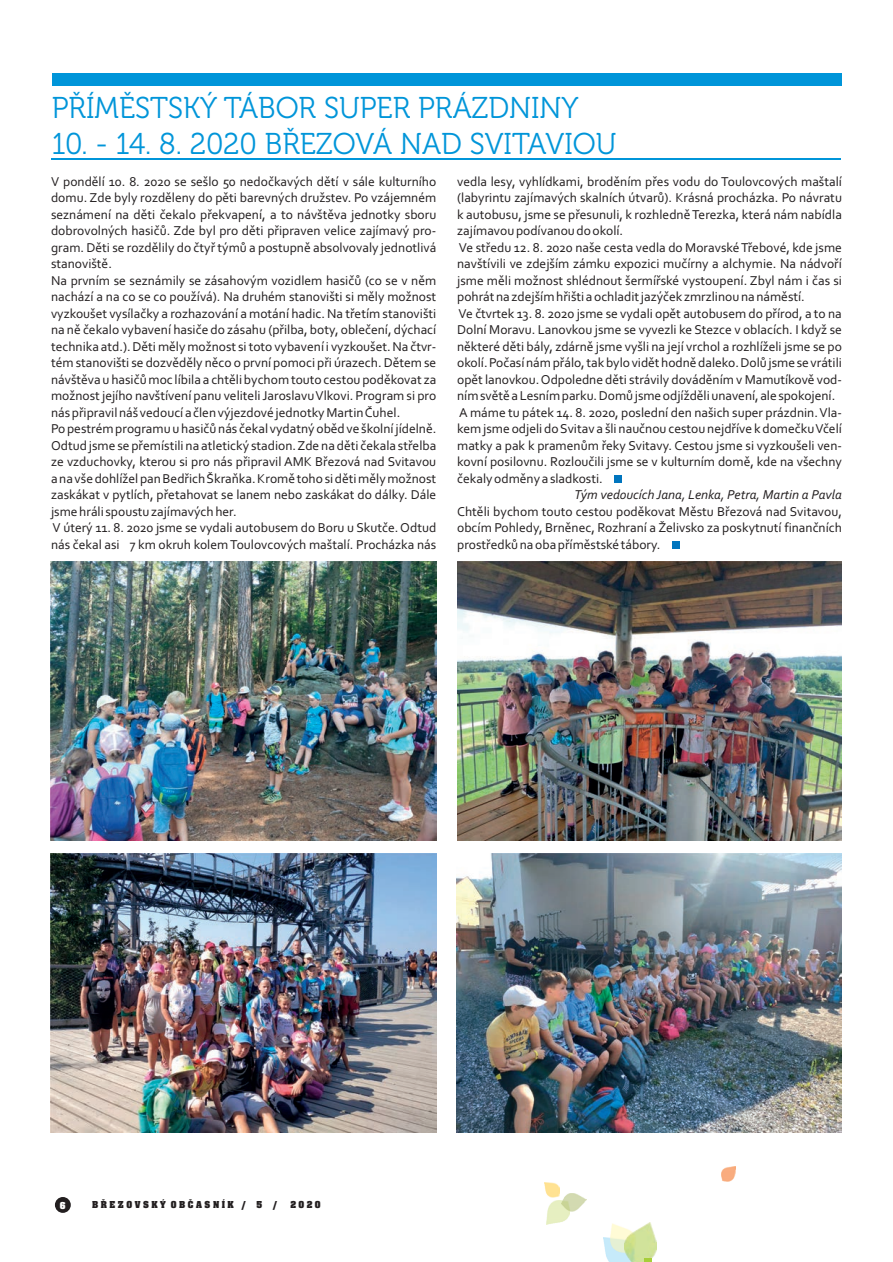
<style>
.page{position:relative;width:893px;height:1262px;background:#fff}
.page>*{position:absolute;margin:0;border:0;box-sizing:border-box;transform-origin:0 0}
.t1{font:30px "Museo 300 Light";color:#0095d9;scale:.96 1}
.t2{font:13.5px/16.5px "Corbel";color:#231f20;text-align:justify}
.t3{font:italic 13.5px "Corbel";color:#231f20}
.t4{font:700 10.5px "Aachen DOT";letter-spacing:.24em;color:#231f20}
.t5{font:700 10.5px "Aachen DOT";color:#fff}
</style>
<div class="page">
<img style="left:51px;top:561px;width:385px;height:279px">
<img style="left:457px;top:561px;width:384px;height:279px">
<img style="left:51px;top:853px;width:385px;height:279px">
<img style="left:457px;top:853px;width:384px;height:279px">
<div style="left:55px;top:1197px;width:16px;height:15px;background:#231f20;border-radius:50%"></div>
<img style="left:604px;top:1237px;width:20px;height:25px">
<img style="left:611px;top:1223px;width:13px;height:30px">
<img style="left:544px;top:1182px;width:15px;height:15px">
<img style="left:624px;top:1222px;width:32px;height:40px">
<img style="left:546px;top:1200px;width:24px;height:24px">
<img style="left:721px;top:1166px;width:15px;height:15px">
<img style="left:561px;top:1193px;width:25px;height:18px">
<svg style="left:644px;top:1258px;width:7px;height:4px"></svg>
<div style="left:53px;top:73px;width:789px;height:13px;background:#0095d9"></div>
<hr style="left:51px;top:158px;width:789px;height:2px;background:#0095d9">
<div style="left:672px;top:541px;width:8px;height:7px;background:#0075be"></div>
<div style="left:614px;top:475px;width:8px;height:7px;background:#0075be"></div>
<h1 class="t1" style="left:52px;top:96px;width:550px">PŘÍMĚSTSKÝ TÁBOR SUPER PRÁZDNINY</h1>
<h1 class="t1" style="left:52px;top:132px;width:589px">10. - 14. 8. 2020 BŘEZOVÁ NAD SVITAVIOU</h1>
<p class="t2" style="left:51px;top:174px;width:387px;text-align:left">V pondělí 10. 8. 2020 se sešlo 50 nedočkavých dětí v sále kulturního domu. Zde byly rozděleny do pěti barevných družstev. Po vzájemném seznámení na děti čekalo překvapení, a to návštěva jednotky sboru dobrovolných hasičů. Zde byl pro děti připraven velice zajímavý pro&shy;gram. Děti se rozdělily do čtyř týmů a postupně absolvovaly jednotlivá stanoviště.<br>Na prvním se seznámily se zásahovým vozidlem hasičů (co se v něm nachází a na co se co používá). Na druhém stanovišti si měly možnost vyzkoušet vysílačky a rozhazování a motání hadic. Na třetím stanovišti na ně čekalo vybavení hasiče do zásahu (přilba, boty, oblečení, dýchací technika atd.). Děti měly možnost si toto vybavení i vyzkoušet. Na čtvr&shy;tém stanovišti se dozvěděly něco o první pomoci při úrazech. Dětem se návštěva u hasičů moc líbila a chtěli bychom touto cestou poděkovat za možnost jejího navštívení panu veliteli JaroslavuVlkovi. Program si pro nás připravil náš vedoucí a člen výjezdové jednotky MartinČuhel.<br>Po pestrém programu u hasičů nás čekal vydatný oběd ve školní jídelně.<br>Odtud jsme se přemístili na atletický stadion.Zde na děti čekala střelba ze vzduchovky, kterou si pro nás připravil AMK Březová nad Svitavou a na vše dohlížel pan BedřichŠkraňka. Kromě toho si děti měly možnost zaskákat v pytlích, přetahovat se lanem nebo zaskákat do dálky. Dále jsme hráli spoustu zajímavých her.<br>V úterý 11. 8. 2020 jsme se vydali autobusem do Boru u Skutče. Odtud nás čekal asi 7 km okruh kolem Toulovcových maštalí. Procházka nás</p>
<p class="t2" style="left:457px;top:174px;width:386px">vedla lesy, vyhlídkami, broděním přes vodu do Toulovcových maštalí (labyrintu zajímavých skalních útvarů). Krásná procházka. Po návratu k autobusu, jsme se přesunuli, k rozhledně Terezka, která nám nabídla zajímavou podívanou do okolí.</p>
<p class="t2" style="left:457px;top:240px;width:386px">Ve středu 12. 8. 2020 naše cesta vedla do Moravské Třebové, kde jsme navštívili ve zdejším zámku expozici mučírny a alchymie. Na nádvoří jsme měli možnost shlédnout šermířské vystoupení. Zbyl nám i čas si pohrát na zdejším hřišti a ochladit jazýček zmrzlinou na náměstí.</p>
<p class="t2" style="left:457px;top:306px;width:386px">Ve čtvrtek 13. 8. 2020 jsme se vydali opět autobusem do přírod, a to na Dolní Moravu. Lanovkou jsme se vyvezli ke Stezce v oblacích. I když se některé děti bály, zdárně jsme vyšli na její vrchol a rozhlíželi jsme se po okolí. Počasí nám přálo, tak bylo vidět hodně daleko. Dolů jsme se vrátili opět lanovkou. Odpoledne děti strávily dováděním v Mamutíkově vod&shy;ním světě a Lesním parku. Domů jsme odjížděli unavení, ale spokojení.</p>
<p class="t2" style="left:457px;top:405px;width:386px">A máme tu pátek 14. 8. 2020, poslední den našich super prázdnin. Vla&shy;kem jsme odjeli do Svitav a šli naučnou cestou nejdříve k domečkuVčelí matky a pak k pramenům řeky Svitavy. Cestou jsme si vyzkoušeli ven&shy;kovní posilovnu. Rozloučili jsme se v kulturním domě, kde na všechny čekaly odměny a sladkosti.</p>
<p class="t3" style="left:574px;top:489px;width:269px">Tým vedoucích Jana, Lenka, Petra, Martin a Pavla</p>
<p class="t2" style="left:457px;top:504px;width:386px">Chtěli bychom touto cestou poděkovat Městu Březová nad Svitavou, obcím Pohledy, Brněnec, Rozhraní a Želivsko za poskytnutí finančních prostředků na oba příměstské tábory.</p>
<p class="t5" style="left:60px;top:1201px;width:7px">6</p>
<p class="t4" style="left:92px;top:1201px;width:230px">BŘEZOVSKÝ OBČASNÍK / 5 / 2020</p>
</div>
